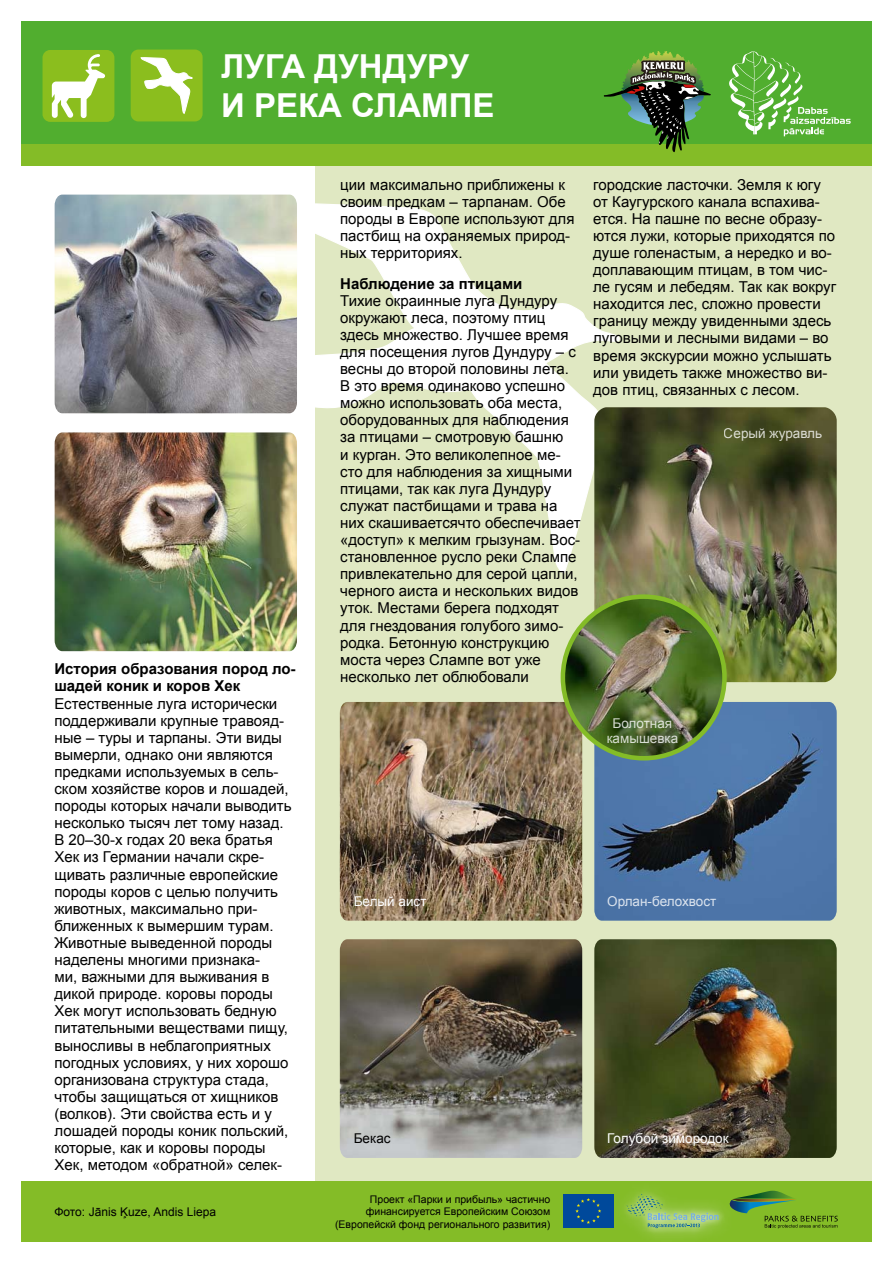
<style>
.page{position:relative;width:893px;height:1263px;background:#fff}
.page>*{position:absolute;margin:0;border:0;box-sizing:border-box;transform-origin:0 0}
.t1{font:700 33px/39.6px "Arial";color:#fff}
.t2{font:15px/17.1px "Arial";color:#000}
.t3{font:700 15px/17.1px "Arial";color:#000}
.t4{font:13.5px/15px "Arial";color:#fff;text-align:center}
.t5{font:13.5px "Arial";color:#000}
.t6{font:12px "Arial";color:#000}
.t7{font:10.5px/12.6px "Arial";color:#000;text-align:right}
</style>
<div class="page">
<div style="left:21px;top:21px;width:851px;height:124px;background:#51ae2f"></div>
<div style="left:315px;top:166px;width:557px;height:1015px;background:#e0e8c2"></div>
<div style="left:21px;top:145px;width:851px;height:21px;background:#84bc27"></div>
<img style="left:55px;top:195px;width:242px;height:218px">
<img style="left:55px;top:432px;width:242px;height:219px">
<svg style="left:315px;top:203px;width:304px;height:370px"></svg>
<img style="left:594px;top:702px;width:243px;height:219px">
<img style="left:340px;top:702px;width:242px;height:219px">
<div style="left:21px;top:1181px;width:851px;height:61px;background:#84bc27"></div>
<img style="left:340px;top:939px;width:242px;height:219px">
<img style="left:594px;top:939px;width:243px;height:219px">
<img style="left:594px;top:407px;width:243px;height:275px">
<img style="left:563px;top:597px;width:161px;height:161px;border-radius:81px">
<div style="left:561px;top:594px;width:166px;height:166px;border:4px solid #84bc27;border-radius:50%"></div>
<svg style="left:745px;top:1191px;width:93px;height:37px"></svg>
<div style="left:563px;top:1194px;width:51px;height:34px;background:#00499b"></div>
<svg style="left:575px;top:1198px;width:26px;height:26px"></svg>
<svg style="left:732px;top:1196px;width:13px;height:17px"></svg>
<svg style="left:624px;top:1191px;width:108px;height:47px"></svg>
<svg style="left:627px;top:1194px;width:92px;height:34px"></svg>
<svg style="left:729px;top:51px;width:122px;height:85px"></svg>
<svg style="left:604px;top:51px;width:107px;height:102px"></svg>
<div style="left:43px;top:50px;width:71px;height:72px;background:#8bbe1e;border-radius:8px"></div>
<div style="left:131px;top:50px;width:72px;height:71px;background:#8bbe1e;border-radius:8px"></div>
<svg style="left:140px;top:57px;width:53px;height:57px"></svg>
<svg style="left:52px;top:54px;width:53px;height:64px"></svg>
<h1 class="t1" style="left:221px;top:48px;width:275px">ЛУГА ДУНДУРУ<br>И РЕКА СЛАМПЕ</h1>
<p class="t3" style="left:54px;top:661px;width:243px">История образования пород ло&shy;шадей коник и коров Хек</p>
<p class="t2" style="left:54px;top:695px;width:239px">Естественные луга исторически поддерживали крупные травояд&shy;ные – туры и тарпаны. Эти виды вымерли, однако они являются предками используемых в сель&shy;ском хозяйстве коров и лошадей, породы которых начали выводить несколько тысяч лет тому назад.<br>В 20–30-х годах 20 века братья<br>Хек из Германии начали скре&shy;щивать различные европейские породы коров с целью получить животных, максимально при&shy;ближенных к вымершим турам.<br>Животные выведенной породы наделены многими признака-<br>ми, важными для выживания в дикой природе. коровы породы<br>Хек могут использовать бедную питательными веществами пищу, выносливы в неблагоприятных погодных условиях, у них хорошо организована структура стада, чтобы защищаться от хищников (волков). Эти свойства есть и у лошадей породы коник польский, которые, как и коровы породы<br>Хек, методом «обратной» селек-</p>
<p class="t6" style="left:54px;top:1204px;width:163px">Фото: Jānis Ķuze, Andis Liepa</p>
<p class="t2" style="left:340px;top:176px;width:236px">ции максимально приближены к своим предкам – тарпанам. Обе породы в Европе используют для пастбищ на охраняемых природ&shy;ных территориях.</p>
<p class="t3" style="left:340px;top:275px;width:184px">Наблюдение за птицами</p>
<p class="t2" style="left:340px;top:292px;width:242px">Тихие окраинные луга Дундуру окружают леса, поэтому птиц здесь множество. Лучшее время для посещения лугов Дундуру – с весны до второй половины лета.<br>В это время одинаково успешно можно использовать оба места, оборудованных для наблюдения за птицами – смотровую башню<br>и курган. Это великолепное ме&shy;сто для наблюдения за хищными птицами, так как луга Дундуру служат пастбищами и трава на них скашиваетсячто обеспечивает «доступ» к мелким грызунам. Вос&shy;становленное русло реки Слампе привлекательно для серой цапли, черного аиста и нескольких видов уток. Местами берега подходят для гнездования голубого зимо&shy;родка. Бетонную конструкцию моста через Слампе вот уже несколько лет облюбовали</p>
<p class="t2" style="left:593px;top:176px;width:244px">городские ласточки. Земля к югу от Каугурского канала вспахива&shy;ется. На пашне по весне образу&shy;ются лужи, которые приходятся по душе голенастым, а нередко и во&shy;доплавающим птицам, в том чис&shy;ле гусям и лебедям. Так как вокруг находится лес, сложно провести границу между увиденными здесь луговыми и лесными видами – во время экскурсии можно услышать или увидеть также множество ви&shy;дов птиц, связанных с лесом.</p>
<p class="t4" style="left:724px;top:426px;width:100px">Серый журавль</p>
<p class="t4" style="left:606px;top:716px;width:73px">Болотная камышевка</p>
<p class="t4" style="left:354px;top:893px;width:74px">Белый аист</p>
<p class="t4" style="left:607px;top:893px;width:111px">Орлан-белохвост</p>
<p class="t5" style="left:354px;top:1129px;width:38px">Бекас</p>
<p class="t4" style="left:607px;top:1131px;width:123px">Голубой зимородок</p>
<p class="t7" style="left:335px;top:1193px;width:217px">Проект «Парки и прибыль» частично финансируется Европейским Союзом (Европейскй фонд регионального развития)</p>
</div>
